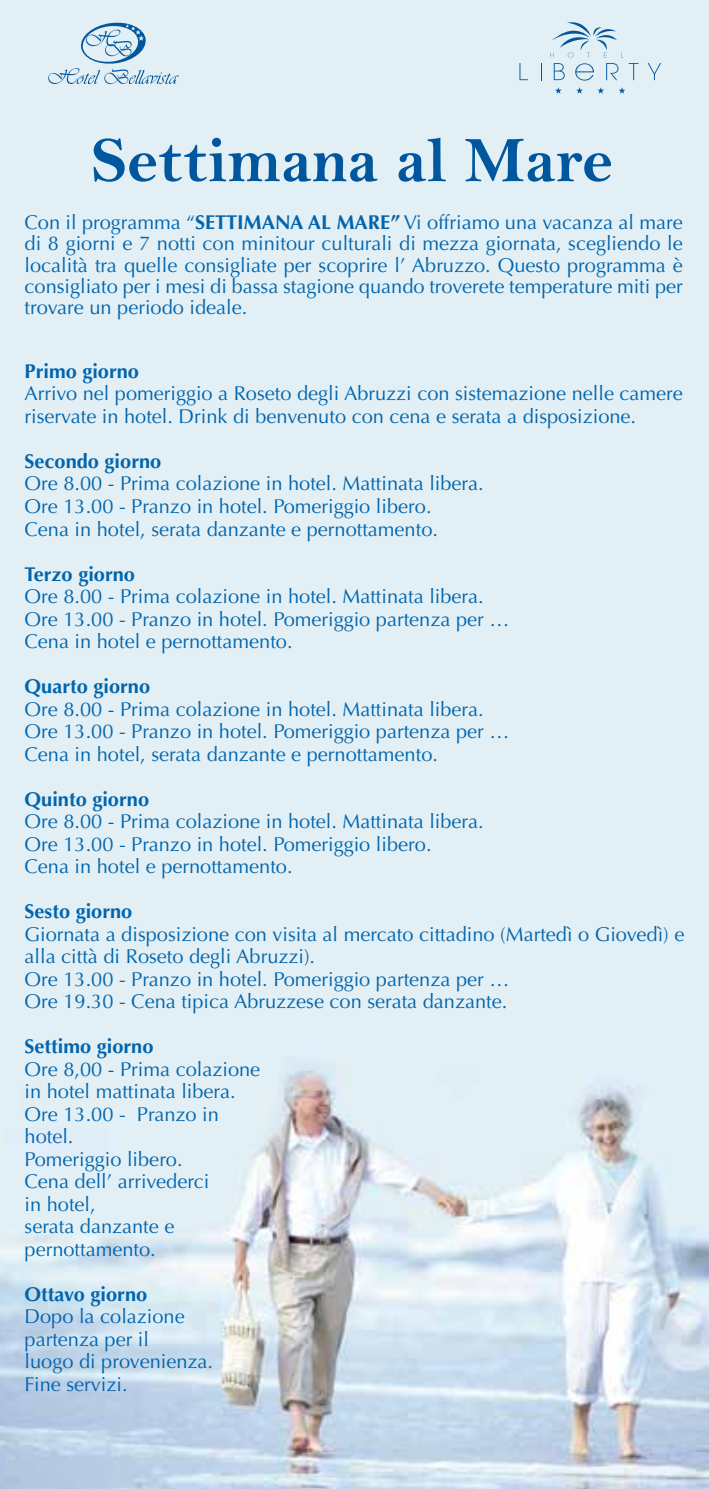
<style>
.page{position:relative;width:709px;height:1489px;background:#fff}
.page>*{position:absolute;margin:0;border:0;box-sizing:border-box;transform-origin:0 0}
.t1{font:65px "Bell MT Bold";color:#00579d}
.t2{font:20px/22.5px "Optima";color:#0065ae}
.t3{font:700 20px "Optima";color:#0065ae}
.s1{font-weight:700}
</style>
<div class="page">
<img style="left:0;top:0;width:709px;height:1488px">
<svg style="left:48px;top:21px;width:131px;height:63px;background:#c4dbe9"></svg>
<svg style="left:519px;top:63px;width:9px;height:17px"></svg>
<svg style="left:540px;top:63px;width:1px;height:17px"></svg>
<svg style="left:647px;top:63px;width:14px;height:17px"></svg>
<svg style="left:550px;top:18px;width:88px;height:63px;background:#cde1ec"></svg>
<svg style="left:555px;top:87px;width:6px;height:7px"></svg>
<svg style="left:576px;top:87px;width:7px;height:7px"></svg>
<svg style="left:597px;top:87px;width:7px;height:7px"></svg>
<svg style="left:618px;top:87px;width:7px;height:7px"></svg>
<h1 class="t1" style="left:91px;top:122px;width:523px">Settimana al Mare</h1>
<p class="t2" style="left:25px;top:212px;width:660px;line-height:21.2px;text-align:justify">Con il programma “<span class="s1">SETTIMANA AL MARE”</span> Vi offriamo una vacanza al mare di 8 giorni e 7 notti con minitour culturali di mezza giornata, scegliendo le località tra quelle consigliate per scoprire l’ Abruzzo. Questo programma è consigliato per i mesi di bassa stagione quando troverete temperature miti per trovare un periodo ideale.</p>
<p class="t3" style="left:25px;top:359px;width:116px">Primo giorno</p>
<p class="t2" style="left:25px;top:382px;width:659px">Arrivo nel pomeriggio a Roseto degli Abruzzi con sistemazione nelle camere riservate in hotel. Drink di benvenuto con cena e serata a disposizione.</p>
<p class="t3" style="left:25px;top:449px;width:138px">Secondo giorno</p>
<p class="t2" style="left:25px;top:472px;width:460px">Ore 8.00 - Prima colazione in hotel. Mattinata libera.<br>Ore 13.00 - Pranzo in hotel. Pomeriggio libero.<br>Cena in hotel, serata danzante e pernottamento.</p>
<p class="t3" style="left:25px;top:562px;width:112px">Terzo giorno</p>
<p class="t2" style="left:25px;top:585px;width:486px">Ore 8.00 - Prima colazione in hotel. Mattinata libera.<br>Ore 13.00 - Pranzo in hotel. Pomeriggio partenza per …<br>Cena in hotel e pernottamento.</p>
<p class="t3" style="left:25px;top:674px;width:127px">Quarto giorno</p>
<p class="t2" style="left:25px;top:697px;width:486px">Ore 8.00 - Prima colazione in hotel. Mattinata libera.<br>Ore 13.00 - Pranzo in hotel. Pomeriggio partenza per …<br>Cena in hotel, serata danzante e pernottamento.</p>
<p class="t3" style="left:25px;top:787px;width:126px">Quinto giorno</p>
<p class="t2" style="left:25px;top:810px;width:460px">Ore 8.00 - Prima colazione in hotel. Mattinata libera.<br>Ore 13.00 - Pranzo in hotel. Pomeriggio libero.<br>Cena in hotel e pernottamento.</p>
<p class="t3" style="left:25px;top:899px;width:109px">Sesto giorno</p>
<p class="t2" style="left:25px;top:922px;width:661px">Giornata a disposizione con visita al mercato cittadino (Martedì o Giovedì) e alla città di Roseto degli Abruzzi).<br>Ore 13.00 - Pranzo in hotel. Pomeriggio partenza per …<br>Ore 19.30 - Cena tipica Abruzzese con serata danzante.</p>
<p class="t3" style="left:25px;top:1034px;width:130px">Settimo giorno</p>
<p class="t2" style="left:25px;top:1057px;width:237px">Ore 8,00 - Prima colazione in hotel mattinata libera.<br>Ore 13.00 - Pranzo in hotel.<br>Pomeriggio libero.<br>Cena dell’ arrivederci<br>in hotel,<br>serata danzante e pernottamento.</p>
<p class="t3" style="left:25px;top:1282px;width:124px">Ottavo giorno</p>
<p class="t2" style="left:25px;top:1305px;width:190px">Dopo la colazione partenza per il<br>luogo di provenienza.<br>Fine servizi.</p>
</div>
